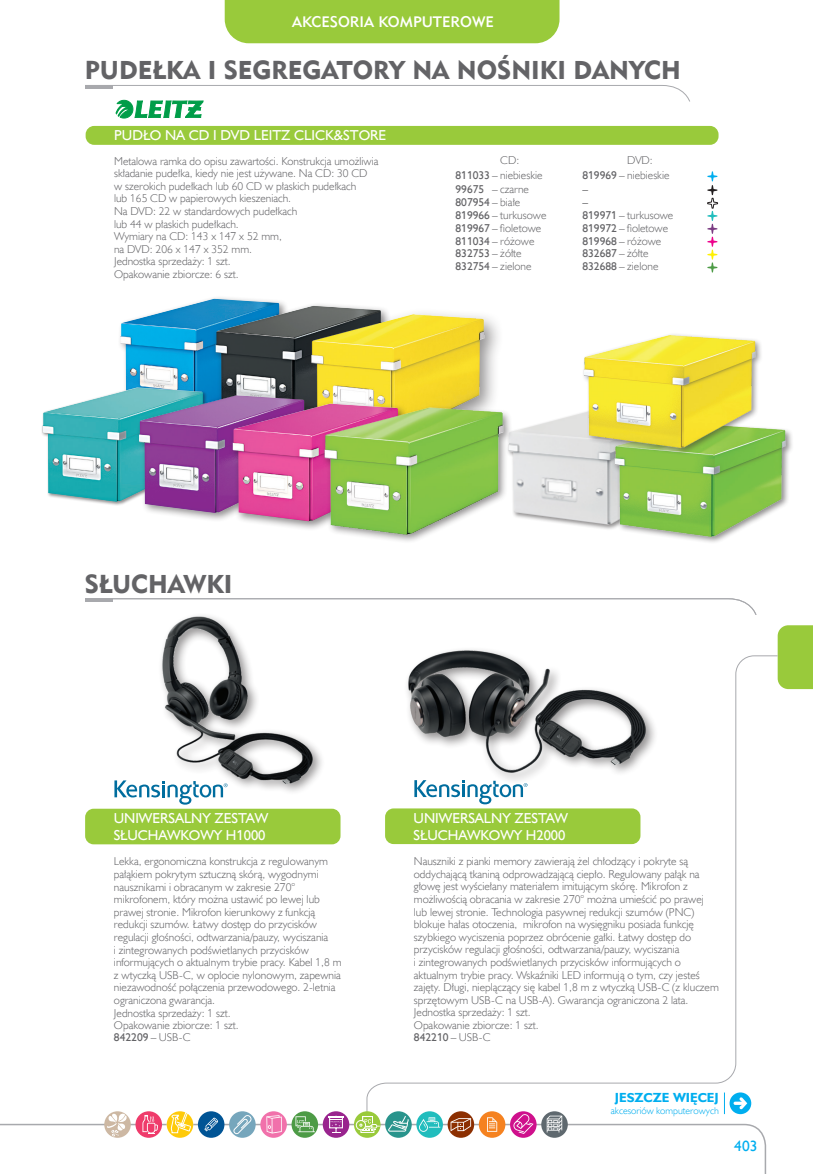
<style>
.page{position:relative;width:813px;height:1174px;background:#fff}
.page>*{position:absolute;margin:0;border:0;box-sizing:border-box;transform-origin:0 0}
.SPIS_TRŚCI_OK{font:25.65px "Geometric 415 Blk EU";color:#636366}
.t1{font:15.3px "Humanst 521 EU";color:#00aeef}
.t2{font:15.15px "Geometric 415 Md EU";color:#fff}
.Nazwa_modułu_A{font:14.4px/17.2px "Humanst 521 EU";color:#fff}
.opis_produktów{font:14.4px "Humanst 521 EU";color:#fff}
.t3{font:700 13.2px "Humanst 521 EU";color:#00aeef}
.opis_produktów-2{font:11.4px/12.6px "Humanst 521 Lt EU";color:#636366}
.opis_produktów-3{font:11.4px "Humanst 521 EU";color:#636366}
.t4{font:9.9px "Humanst 521 Lt EU";color:#00aeef}
.s1{font-family:"Humanst 521 EU"}
.s2{font-family:"Humanst 521 Lt EU"}
</style>
<div class="page">
<div style="left:224px;top:0;width:335px;height:43px;background:#99ca3b"></div>
<svg style="left:2px;top:1123px;width:764px;height:51px"></svg>
<div style="left:777px;top:625px;width:35px;height:64px;background:#99ca3b"></div>
<svg style="left:366px;top:655px;width:412px;height:460px"></svg>
<div style="left:416px;top:1111px;width:26px;height:26px;background:#21bdbd;border-radius:50%"></div>
<svg style="left:419px;top:1117px;width:21px;height:14px"></svg>
<div style="left:510px;top:1111px;width:26px;height:26px;background:#cf108c;border-radius:50%"></div>
<svg style="left:513px;top:1114px;width:20px;height:20px"></svg>
<div style="left:478px;top:1111px;width:27px;height:26px;background:#f58220;border-radius:50%"></div>
<svg style="left:487px;top:1117px;width:10px;height:14px"></svg>
<svg style="left:447px;top:1111px;width:27px;height:26px"></svg>
<svg style="left:450px;top:1118px;width:21px;height:13px"></svg>
<div style="left:354px;top:1111px;width:26px;height:26px;background:#99ca3b;border-radius:50%"></div>
<div style="left:355px;top:1120px;width:11px;height:10px;border:1px solid #fff;border-radius:50%"></div>
<svg style="left:359px;top:1115px;width:21px;height:18px"></svg>
<div style="left:322px;top:1111px;width:27px;height:26px;background:#99248e;border-radius:50%"></div>
<svg style="left:328px;top:1115px;width:15px;height:18px"></svg>
<svg style="left:291px;top:1111px;width:27px;height:26px"></svg>
<svg style="left:295px;top:1116px;width:20px;height:16px"></svg>
<svg style="left:260px;top:1111px;width:27px;height:26px"></svg>
<svg style="left:266px;top:1115px;width:15px;height:18px"></svg>
<div style="left:229px;top:1111px;width:26px;height:26px;background:#76a6bc;border-radius:50%"></div>
<svg style="left:233px;top:1114px;width:19px;height:20px"></svg>
<div style="left:198px;top:1111px;width:26px;height:26px;background:#005495;border-radius:50%"></div>
<svg style="left:204px;top:1117px;width:14px;height:14px"></svg>
<svg style="left:385px;top:1111px;width:26px;height:26px"></svg>
<svg style="left:388px;top:1115px;width:20px;height:16px"></svg>
<div style="left:541px;top:1111px;width:26px;height:26px;background:#5f696f;border-radius:50%"></div>
<svg style="left:546px;top:1115px;width:16px;height:17px"></svg>
<svg style="left:167px;top:1111px;width:28px;height:33px"></svg>
<div style="left:135px;top:1111px;width:27px;height:26px;background:#ef3b6b;border-radius:50%"></div>
<svg style="left:142px;top:1115px;width:16px;height:18px"></svg>
<svg style="left:104px;top:1111px;width:27px;height:26px"></svg>
<svg style="left:107px;top:1113px;width:19px;height:23px"></svg>
<svg style="left:85px;top:85px;width:605px;height:34px"></svg>
<div style="left:86px;top:126px;width:632px;height:19px;background:#99ca3b;border-radius:9px"></div>
<svg style="left:707px;top:171px;width:10px;height:101px"></svg>
<svg style="left:85px;top:598px;width:671px;height:17px"></svg>
<hr style="left:86px;top:599px;width:27px;height:3px;background:#a8a9ad">
<div style="left:506px;top:408px;width:183px;height:122px;background:#231f20;opacity:.5"></div>
<img style="left:512px;top:409px;width:99px;height:115px">
<div style="left:612px;top:422px;width:181px;height:122px;background:#231f20;opacity:.5"></div>
<img style="left:611px;top:422px;width:177px;height:119px">
<div style="left:581px;top:332px;width:182px;height:123px;background:#231f20;opacity:.5"></div>
<img style="left:580px;top:332px;width:178px;height:120px">
<img style="left:120px;top:299px;width:160px;height:93px">
<div style="left:41px;top:386px;width:167px;height:120px;background:#231f20;opacity:.5"></div>
<img style="left:43px;top:387px;width:161px;height:115px">
<div style="left:212px;top:302px;width:179px;height:131px;background:#231f20;opacity:.5"></div>
<img style="left:215px;top:306px;width:166px;height:86px">
<div style="left:135px;top:392px;width:180px;height:131px;background:#231f20;opacity:.5"></div>
<img style="left:139px;top:395px;width:164px;height:118px">
<div style="left:303px;top:307px;width:201px;height:150px;background:#231f20;opacity:.5"></div>
<img style="left:305px;top:309px;width:183px;height:93px">
<div style="left:229px;top:400px;width:179px;height:131px;background:#231f20;opacity:.5"></div>
<img style="left:232px;top:403px;width:86px;height:118px">
<div style="left:320px;top:404px;width:192px;height:140px;background:#231f20;opacity:.5"></div>
<img style="left:318px;top:402px;width:188px;height:138px">
<div style="left:385px;top:808px;width:255px;height:36px;background:#99ca3b;border-radius:9px"></div>
<svg style="left:414px;top:794px;width:113px;height:10px"></svg>
<img style="left:366px;top:649px;width:314px;height:145px">
<div style="left:85px;top:808px;width:255px;height:36px;background:#99ca3b;border-radius:9px"></div>
<svg style="left:114px;top:780px;width:31px;height:18px"></svg>
<img style="left:145px;top:536px;width:183px;height:309px">
<h3 class="t2" style="left:292px;top:12px;width:203px">AKCESORIA KOMPUTEROWE</h3>
<p class="SPIS_TRŚCI_OK" style="left:85px;top:54px;width:597px">PUDEŁKA I SEGREGATORY NA NOŚNIKI DANYCH</p>
<p class="opis_produktów" style="left:114px;top:126px;width:273px">PUDŁO NA CD I DVD LEITZ CLICK&amp;STORE</p>
<p class="opis_produktów-2" style="left:114px;top:154px;width:266px">Metalowa ramka do opisu zawartości. Konstrukcja umożliwia składanie pudełka, kiedy nie jest używane. Na CD: 30 CD w szerokich pudełkach lub 60 CD w płaskich pudełkach<br>lub 165 CD w papierowych kieszeniach.<br>Na DVD: 22 w standardowych pudełkach<br>lub 44 w płaskich pudełkach.<br>Wymiary na CD: 143 x 147 x 52 mm,<br>na DVD: 206 x 147 x 352 mm.</p>
<p class="opis_produktów-2" style="left:114px;top:255px;width:118px">Jednostka sprzedaży: 1 szt.</p>
<p class="opis_produktów-2" style="left:114px;top:268px;width:126px">Opakowanie zbiorcze: 6 szt.</p>
<p class="opis_produktów-2" style="left:500px;top:154px;width:20px">CD:</p>
<p class="opis_produktów-2" style="left:627px;top:154px;width:27px">DVD:</p>
<p class="opis_produktów-2" style="left:455px;top:169px;width:88px"><span class="s1">811033</span> – niebieskie</p>
<p class="opis_produktów-2" style="left:582px;top:169px;width:88px"><span class="s1">819969</span> – niebieskie</p>
<p class="opis_produktów-3" style="left:455px;top:182px;width:30px">99675</p>
<p class="opis_produktów-2" style="left:492px;top:182px;width:38px">– czarne</p>
<p class="opis_produktów-3" style="left:582px;top:182px;width:7px">–</p>
<p class="opis_produktów-3" style="left:455px;top:195px;width:66px">807954 <span class="s2">– białe</span></p>
<p class="opis_produktów-3" style="left:582px;top:195px;width:7px">–</p>
<p class="opis_produktów-2" style="left:455px;top:208px;width:92px"><span class="s1">819966</span> – turkusowe</p>
<p class="opis_produktów-2" style="left:582px;top:208px;width:92px"><span class="s1">819971</span> – turkusowe</p>
<p class="opis_produktów-2" style="left:455px;top:221px;width:87px"><span class="s1">819967</span> – fioletowe</p>
<p class="opis_produktów-2" style="left:582px;top:221px;width:87px"><span class="s1">819972</span> – fioletowe</p>
<p class="opis_produktów-2" style="left:455px;top:234px;width:80px"><span class="s1">811034</span> – różowe</p>
<p class="opis_produktów-2" style="left:582px;top:234px;width:80px"><span class="s1">819968</span> – różowe</p>
<p class="opis_produktów-3" style="left:455px;top:246px;width:68px">832753 <span class="s2">– żółte</span></p>
<p class="opis_produktów-3" style="left:582px;top:246px;width:68px">832687 <span class="s2">– żółte</span></p>
<p class="opis_produktów-2" style="left:455px;top:260px;width:77px"><span class="s1">832754</span> – zielone</p>
<p class="opis_produktów-2" style="left:582px;top:260px;width:77px"><span class="s1">832688</span> – zielone</p>
<p class="SPIS_TRŚCI_OK" style="left:85px;top:568px;width:149px">SŁUCHAWKI</p>
<p class="Nazwa_modułu_A" style="left:114px;top:809px;width:156px">UNIWERSALNY ZESTAW<br>SŁUCHAWKOWY H1000</p>
<p class="opis_produktów-2" style="left:114px;top:855px;width:229px">Lekka, ergonomiczna konstrukcja z regulowanym pałąkiem pokrytym sztuczną skórą, wygodnymi nausznikami i obracanym w zakresie 270° mikrofonem, który można ustawić po lewej lub prawej stronie. Mikrofon kierunkowy z funkcją redukcji szumów. Łatwy dostęp do przycisków regulacji głośności, odtwarzania/pauzy, wyciszania<br>i zintegrowanych podświetlanych przycisków informujących o aktualnym trybie pracy. Kabel 1,8 m z wtyczką USB-C, w oplocie nylonowym, zapewnia niezawodność połączenia przewodowego. 2-letnia ograniczona gwarancja.</p>
<p class="opis_produktów-2" style="left:114px;top:1006px;width:118px">Jednostka sprzedaży: 1 szt.</p>
<p class="opis_produktów-2" style="left:114px;top:1018px;width:126px">Opakowanie zbiorcze: 1 szt.</p>
<p class="opis_produktów-3" style="left:114px;top:1030px;width:78px">842209 <span class="s2">– USB-C</span></p>
<p class="Nazwa_modułu_A" style="left:413px;top:809px;width:156px">UNIWERSALNY ZESTAW<br>SŁUCHAWKOWY H2000</p>
<p class="opis_produktów-2" style="left:414px;top:854px;width:306px">Nauszniki z pianki memory zawierają żel chłodzący i pokryte są oddychającą tkaniną odprowadzającą ciepło. Regulowany pałąk na głowę jest wyściełany materiałem imitującym skórę. Mikrofon z możliwością obracania w zakresie 270° można umieścić po prawej lub lewej stronie. Technologia pasywnej redukcji szumów (PNC) blokuje hałas otoczenia, mikrofon na wysięgniku posiada funkcję szybkiego wyciszenia poprzez obrócenie gałki. Łatwy dostęp do przycisków regulacji głośności, odtwarzania/pauzy, wyciszania<br>i zintegrowanych podświetlanych przycisków informujących o aktualnym trybie pracy. Wskaźniki LED informują o tym, czy jesteś zajęty. Długi, nieplączący się kabel 1,8 m z wtyczką USB-C (z kluczem sprzętowym USB-C na USB-A). Gwarancja ograniczona 2 lata.</p>
<p class="opis_produktów-2" style="left:414px;top:1006px;width:118px">Jednostka sprzedaży: 1 szt.</p>
<p class="opis_produktów-2" style="left:414px;top:1018px;width:126px">Opakowanie zbiorcze: 1 szt.</p>
<p class="opis_produktów-3" style="left:414px;top:1030px;width:78px">842210 <span class="s2">– USB-C</span></p>
<p class="t3" style="left:614px;top:1089px;width:105px">JESZCZE WIĘCEJ</p>
<p class="t4" style="left:610px;top:1104px;width:109px">akcesoriów komputerowych</p>
<h2 class="t1" style="left:734px;top:1136px;width:25px">403</h2>
</div>
